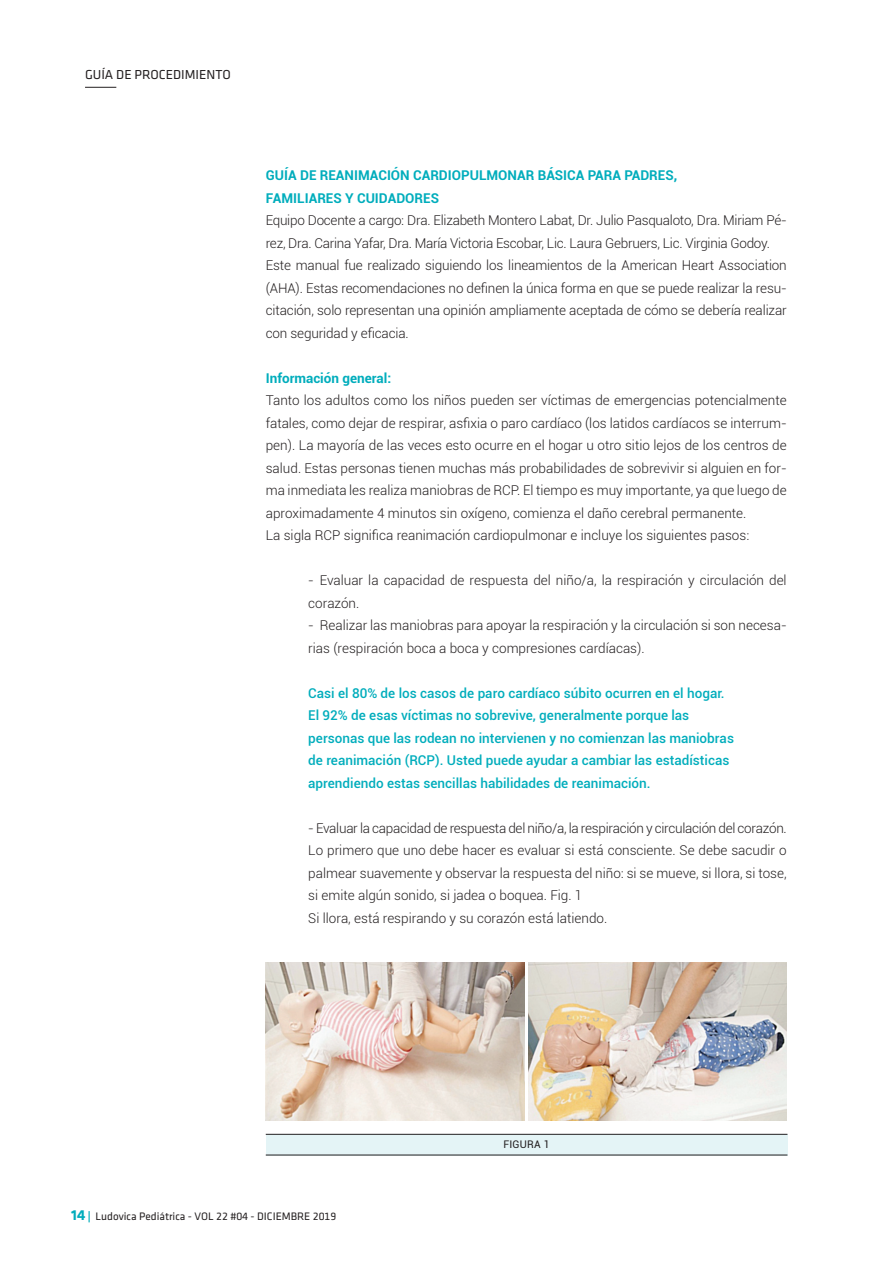
<style>
.page{position:relative;width:893px;height:1263px;background:#fff}
.page>*{position:absolute;margin:0;border:0;box-sizing:border-box;transform-origin:0 0}
.t1{font:300 13.5px/22.5px "Roboto";color:#231f20}
.t2{font:500 13.5px/22.5px "Roboto";color:#00adbc}
.t3{font:700 13.5px "Roboto";color:#00adbc}
.t4{font:13.5px "Klavika Regular TF";color:#231f20}
.t5{font:11.25px "Klavika Regular TF";color:#231f20}
.t6{font:10.5px "Roboto";letter-spacing:.02em;color:#231f20}
.s1{font-family:"Klavika";font-weight:700;font-size:15px;color:#00adbc}
.s2{font-family:"Klavika";font-weight:700;color:#00adbc}
</style>
<div class="page">
<img style="left:266px;top:962px;width:258px;height:158px">
<img style="left:529px;top:962px;width:258px;height:158px">
<div style="left:266px;top:1134px;width:521px;height:21px;background:#e4f4f6"></div>
<hr style="left:266px;top:1155px;width:521px;height:1px;background:#231f20">
<hr style="left:266px;top:1134px;width:521px;height:1px;background:#231f20">
<hr style="left:85px;top:87px;width:31px;height:1px;background:#231f20">
<p class="t4" style="left:85px;top:67px;width:147px">GUÍA DE PROCEDIMIENTO</p>
<p class="t3" style="left:266px;top:166px;width:72px">GUÍA DE REANIMACIÓN</p>
<p class="t3" style="left:413px;top:166px;width:19px">CARDIOPULMONAR</p>
<p class="t3" style="left:538px;top:166px;width:18px">BÁSICA</p>
<p class="t3" style="left:588px;top:166px;width:10px">PARA</p>
<p class="t3" style="left:624px;top:166px;width:10px">PADRES</p>
<p class="t3" style="left:674px;top:166px;width:5px">,</p>
<p class="t3" style="left:266px;top:188px;width:9px">FAMILIARES</p>
<p class="t3" style="left:345px;top:188px;width:22px">Y CUIDADORES</p>
<p class="t1" style="left:266px;top:209px;width:523px">Equipo Docente a cargo: Dra. Elizabeth Montero Labat, Dr. Julio Pasqualoto, Dra. Miriam Pé&shy;rez, Dra. Carina Yafar, Dra. María Victoria Escobar, Lic. Laura Gebruers, Lic. Virginia Godoy.<br>Este manual fue realizado siguiendo los lineamientos de la American Heart Association (AHA). Estas recomendaciones no definen la única forma en que se puede realizar la resu&shy;citación, solo representan una opinión ampliamente aceptada de cómo se debería realizar con seguridad y eficacia.</p>
<p class="t3" style="left:266px;top:368px;width:127px">INFORMACIÓN GENERAL:</p>
<p class="t1" style="left:266px;top:389px;width:522px">Tanto los adultos como los niños pueden ser víctimas de emergencias potencialmente fatales, como dejar de respirar, asfixia o paro cardíaco (los latidos cardíacos se interrum&shy;pen). La mayoría de las veces esto ocurre en el hogar u otro sitio lejos de los centros de salud. Estas personas tienen muchas más probabilidades de sobrevivir si alguien en for&shy;ma inmediata les realiza maniobras de RCP. El tiempo es muy importante, ya que luego de aproximadamente 4 minutos sin oxígeno, comienza el daño cerebral permanente.<br>La sigla RCP significa reanimación cardiopulmonar e incluye los siguientes pasos:</p>
<p class="t1" style="left:308px;top:569px;width:480px">- Evaluar la capacidad de respuesta del niño/a, la respiración y circulación del corazón.</p>
<p class="t1" style="left:308px;top:614px;width:480px">- Realizar las maniobras para apoyar la respiración y la circulación si son necesa&shy;rias (respiración boca a boca y compresiones cardíacas).</p>
<p class="t2" style="left:308px;top:681px;width:427px">Casi el 80% de los casos de paro cardíaco súbito ocurren en el hogar.<br>El 92% de esas víctimas no sobrevive, generalmente porque las personas que las rodean no intervienen y no comienzan las maniobras de reanimación (RCP). Usted puede ayudar a cambiar las estadísticas aprendiendo estas sencillas habilidades de reanimación.</p>
<p class="t1" style="left:308px;top:816px;width:480px">- Evaluar la capacidad de respuesta del niño/a, la respiración y circulación del corazón.<br>Lo primero que uno debe hacer es evaluar si está consciente. Se debe sacudir o palmear suavemente y observar la respuesta del niño: si se mueve, si llora, si tose, si emite algún sonido, si jadea o boquea. Fig. 1<br>Si llora, está respirando y su corazón está latiendo.</p>
<p class="t6" style="left:503px;top:1137px;width:48px">FIGURA 1</p>
<p class="t5" style="left:71px;top:1211px;width:267px"><span class="s1">14</span> <span class="s2">|</span> Ludovica Pediátrica - VOL 22 #04 - DICIEMBRE 2019</p>
</div>
